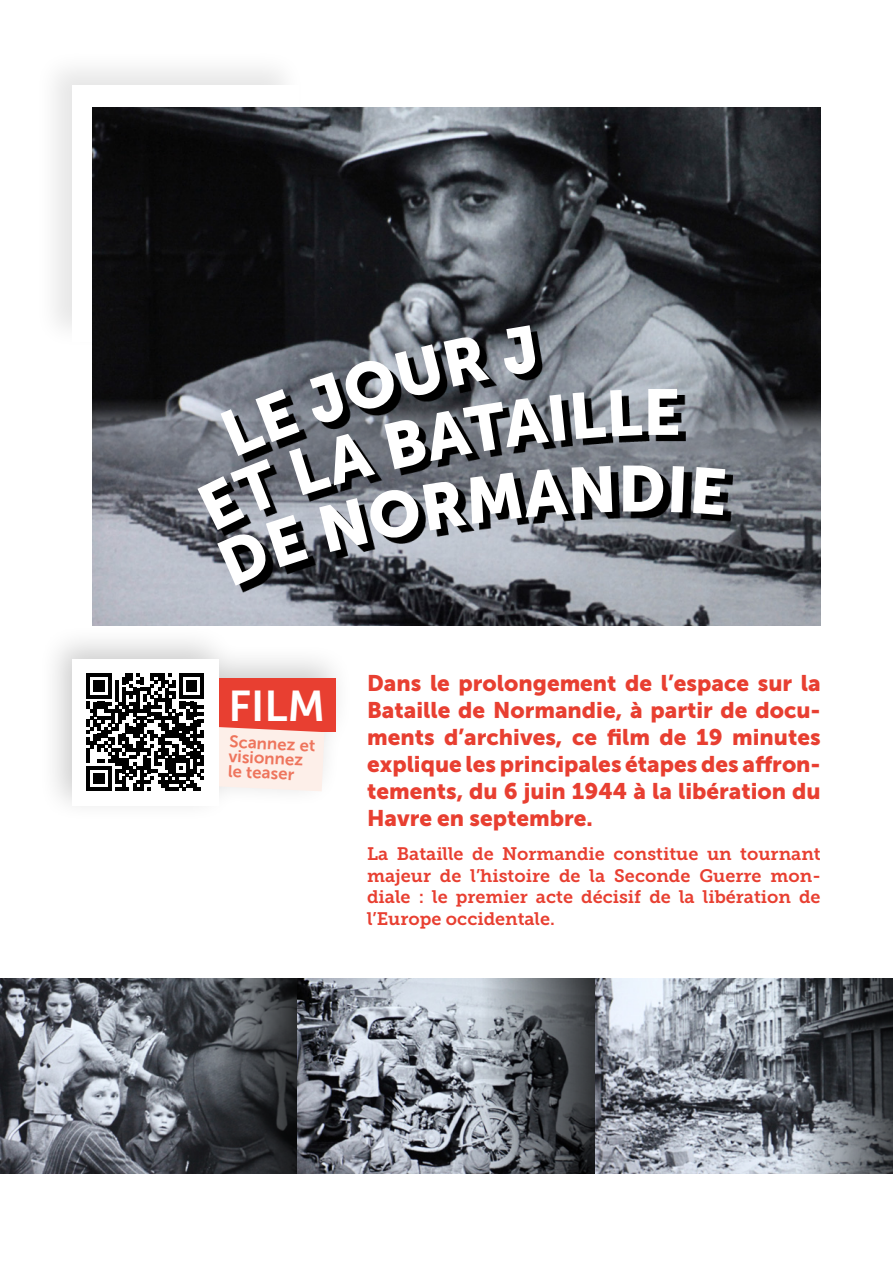
<style>
.page{position:relative;width:893px;height:1263px;background:#fff}
.page>*{position:absolute;margin:0;border:0;box-sizing:border-box;transform-origin:0 0}
.t1{font:64.2px "Museo Sans 900";color:#fff}
.t2{font:42.9px "Museo Sans 700";color:#fff}
.t3{font:22.5px/27px "Museo Sans 900";color:#e83f31;text-align:justify}
.t4{font:18px/21.6px "Museo Slab 700";color:#e83f31;text-align:justify}
.t5{font:16.8px/14.7px "Museo Sans 700";color:#ee755d}
</style>
<div class="page">
<div style="left:34px;top:48px;width:272px;height:302px;background:#000;opacity:.1"></div>
<div style="left:72px;top:85px;width:227px;height:257px;background:#fff"></div>
<img style="left:92px;top:107px;width:728px;height:246px">
<img style="left:92px;top:353px;width:728px;height:273px">
<svg style="left:642px;top:395px;width:44px;height:77px;background:#5e6268"></svg>
<svg style="left:225px;top:472px;width:508px;height:120px;background:#64676e"></svg>
<div style="left:37px;top:624px;width:317px;height:199px;background:#000;opacity:.2"></div>
<div style="left:218px;top:678px;width:117px;height:54px;background:#e83f31"></div>
<svg style="left:218px;top:727px;width:106px;height:64px;background:#fbe8e2"></svg>
<div style="left:72px;top:659px;width:146px;height:146px;background:#fff"></div>
<svg style="left:87px;top:673px;width:117px;height:118px"></svg>
<img style="left:0;top:978px;width:893px;height:196px">
<svg style="left:197px;top:325px;width:445px;height:261px;background:#5c5f66"></svg>
<svg style="left:671px;top:466px;width:13px;height:46px"></svg>
<svg style="left:693px;top:467px;width:33px;height:48px;background:#45474b"></svg>
<h1 class="t1" style="left:643px;top:376px;width:39px">E</h1>
<h1 class="t1" style="left:618px;top:453px;width:50px">D</h1>
<h2 class="t2" style="left:228px;top:682px;width:98px">FILM</h2>
<p class="t5" style="left:230px;top:734px;width:87px;rotate:3deg">Scannez et visionnez le teaser</p>
<p class="t3" style="left:367px;top:669px;width:455px">Dans le prolongement de l’espace sur la Bataille de Normandie, à partir de docu&shy;ments d’archives, ce film de 19 minutes explique les principales étapes des affron&shy;tements, du 6 juin 1944 à la libération du Havre en septembre.</p>
<p class="t4" style="left:367px;top:843px;width:455px">La Bataille de Normandie constitue un tournant majeur de l’histoire de la Seconde Guerre mon&shy;diale : le premier acte décisif de la libération de l’Europe occidentale.</p>
</div>
